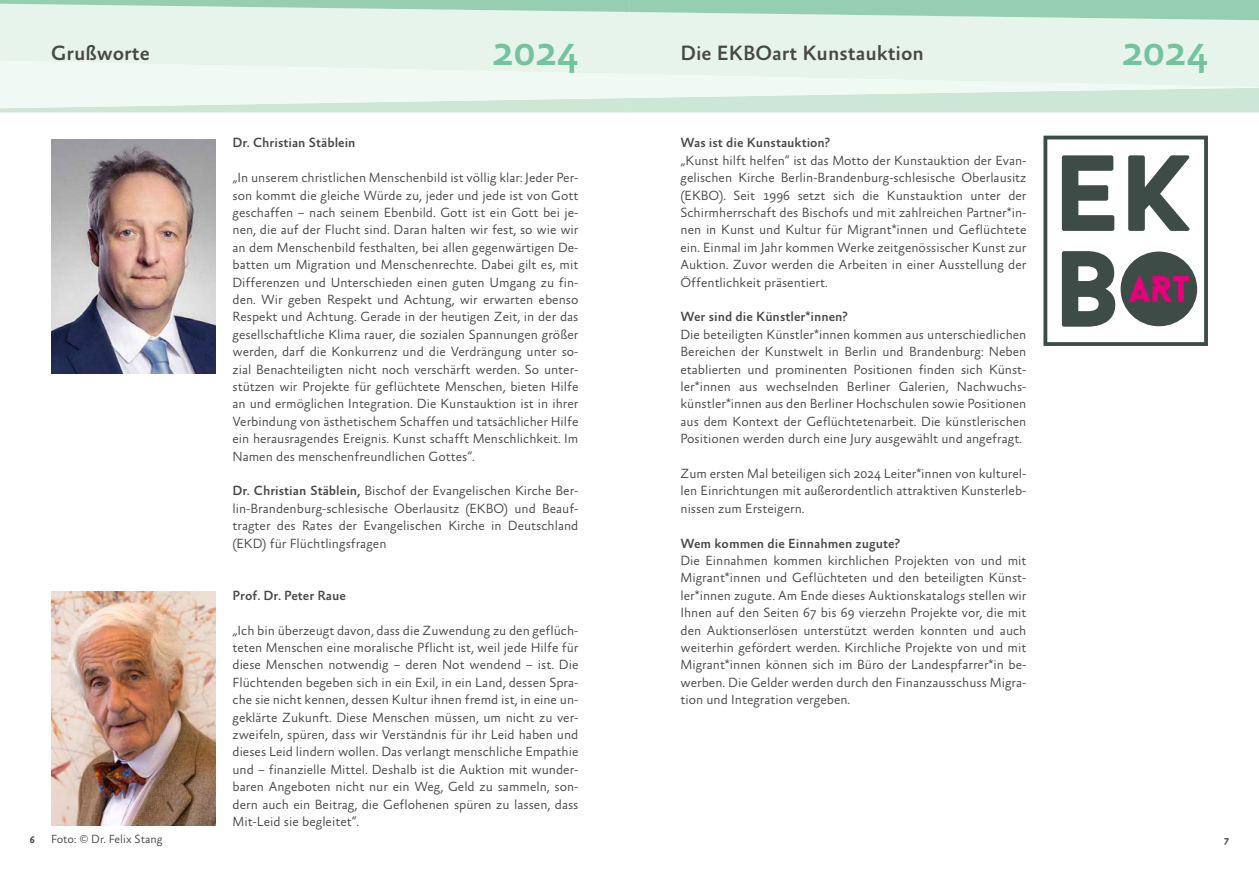
<style>
.page{position:relative;width:1259px;height:893px;background:#fff}
.page>*{position:absolute;margin:0;border:0;box-sizing:border-box;transform-origin:0 0}
.t1{font:500 42px "Absara Sans";color:#74c29e}
.t2{font:500 21px "Absara Sans";color:#474847}
.t3{font:300 13.5px/17.4px "Absara Sans";color:#474847;text-align:justify}
.t4{font:500 13.5px "Absara Sans";color:#474847}
.t5{font:300 12px "Absara Sans";color:#474847}
.t6{font:700 9.75px "Absara Sans";color:#474847}
.s1{font-weight:500}
</style>
<div class="page">
<svg style="left:0;top:0;width:1259px;height:113px"></svg>
<img style="left:51px;top:140px;width:164px;height:234px">
<svg style="left:1043px;top:136px;width:165px;height:210px"></svg>
<img style="left:51px;top:592px;width:164px;height:234px">
<h2 class="t2" style="left:51px;top:42px;width:100px">Grußworte</h2>
<h1 class="t1" style="left:492px;top:29px;width:88px">2024</h1>
<h2 class="t2" style="left:680px;top:42px;width:245px">Die EKBOart Kunstauktion</h2>
<h1 class="t1" style="left:1121px;top:29px;width:88px">2024</h1>
<p class="t4" style="left:232px;top:136px;width:125px">Dr. Christian Stäblein</p>
<p class="t3" style="left:232px;top:170px;width:347px">„In unserem christlichen Menschenbild ist völlig klar: Jeder Per&shy;son kommt die gleiche Würde zu, jeder und jede ist von Gott geschaffen – nach seinem Ebenbild. Gott ist ein Gott bei je&shy;nen, die auf der Flucht sind. Daran halten wir fest, so wie wir an dem Menschenbild festhalten, bei allen gegenwärtigen De&shy;batten um Migration und Menschenrechte. Dabei gilt es, mit Differenzen und Unterschieden einen guten Umgang zu fin&shy;den. Wir geben Respekt und Achtung, wir erwarten ebenso Respekt und Achtung. Gerade in der heutigen Zeit, in der das gesellschaftliche Klima rauer, die sozialen Spannungen größer werden, darf die Konkurrenz und die Verdrängung unter so&shy;zial Benachteiligten nicht noch verschärft werden. So unter&shy;stützen wir Projekte für geflüchtete Menschen, bieten Hilfe an und ermöglichen Integration. Die Kunstauktion ist in ihrer Verbindung von ästhetischem Schaffen und tatsächlicher Hilfe ein herausragendes Ereignis. Kunst schafft Menschlichkeit. Im Namen des menschenfreundlichen Gottes“.</p>
<p class="t3" style="left:232px;top:483px;width:347px"><span class="s1">Dr. Christian Stäblein,</span> Bischof der Evangelischen Kirche Ber&shy;lin-Brandenburg-schlesische Oberlausitz (EKBO) und Beauf&shy;tragter des Rates der Evangelischen Kirche in Deutschland (EKD) für Flüchtlingsfragen</p>
<p class="t4" style="left:232px;top:588px;width:115px">Prof. Dr. Peter Raue</p>
<p class="t3" style="left:232px;top:622px;width:347px">„Ich bin überzeugt davon, dass die Zuwendung zu den geflüch&shy;teten Menschen eine moralische Pflicht ist, weil jede Hilfe für diese Menschen notwendig – deren Not wendend – ist. Die Flüchtenden begeben sich in ein Exil, in ein Land, dessen Spra&shy;che sie nicht kennen, dessen Kultur ihnen fremd ist, in eine un&shy;geklärte Zukunft. Diese Menschen müssen, um nicht zu ver&shy;zweifeln, spüren, dass wir Verständnis für ihr Leid haben und dieses Leid lindern wollen. Das verlangt menschliche Empathie und – finanzielle Mittel. Deshalb ist die Auktion mit wunder&shy;baren Angeboten nicht nur ein Weg, Geld zu sammeln, son&shy;dern auch ein Beitrag, die Geflohenen spüren zu lassen, dass Mit-Leid sie begleitet“.</p>
<p class="t4" style="left:680px;top:136px;width:151px">Was ist die Kunstauktion?</p>
<p class="t3" style="left:680px;top:152px;width:347px">„Kunst hilft helfen“ ist das Motto der Kunstauktion der Evan&shy;gelischen Kirche Berlin-Brandenburg-schlesische Oberlausitz (EKBO). Seit 1996 setzt sich die Kunstauktion unter der Schirmherrschaft des Bischofs und mit zahlreichen Partner*in&shy;nen in Kunst und Kultur für Migrant*innen und Geflüchtete ein. Einmal im Jahr kommen Werke zeitgenössischer Kunst zur Auktion. Zuvor werden die Arbeiten in einer Ausstellung der Öffentlichkeit präsentiert.</p>
<p class="t4" style="left:680px;top:310px;width:169px">Wer sind die Künstler*innen?</p>
<p class="t3" style="left:680px;top:326px;width:347px">Die beteiligten Künstler*innen kommen aus unterschiedlichen Bereichen der Kunstwelt in Berlin und Brandenburg: Neben etablierten und prominenten Positionen finden sich Künst&shy;ler*innen aus wechselnden Berliner Galerien, Nachwuchs&shy;künstler*innen aus den Berliner Hochschulen sowie Positionen aus dem Kontext der Geflüchtetenarbeit. Die künstlerischen Positionen werden durch eine Jury ausgewählt und angefragt.</p>
<p class="t3" style="left:680px;top:465px;width:347px">Zum ersten Mal beteiligen sich 2024 Leiter*innen von kulturel&shy;len Einrichtungen mit außerordentlich attraktiven Kunsterleb&shy;nissen zum Ersteigern.</p>
<p class="t4" style="left:680px;top:536px;width:221px">Wem kommen die Einnahmen zugute?</p>
<p class="t3" style="left:680px;top:552px;width:347px">Die Einnahmen kommen kirchlichen Projekten von und mit Migrant*innen und Geflüchteten und den beteiligten Künst&shy;ler*innen zugute. Am Ende dieses Auktionskatalogs stellen wir Ihnen auf den Seiten 67 bis 69 vierzehn Projekte vor, die mit den Auktionserlösen unterstützt werden konnten und auch weiterhin gefördert werden. Kirchliche Projekte von und mit Migrant*innen können sich im Büro der Landespfarrer*in be&shy;werben. Die Gelder werden durch den Finanzausschuss Migra&shy;tion und Integration vergeben.</p>
<p class="t5" style="left:51px;top:833px;width:113px">Foto: © Dr. Felix Stang</p>
<p class="t6" style="left:30px;top:835px;width:7px">6</p>
<p class="t6" style="left:1224px;top:835px;width:7px">7</p>
</div>
